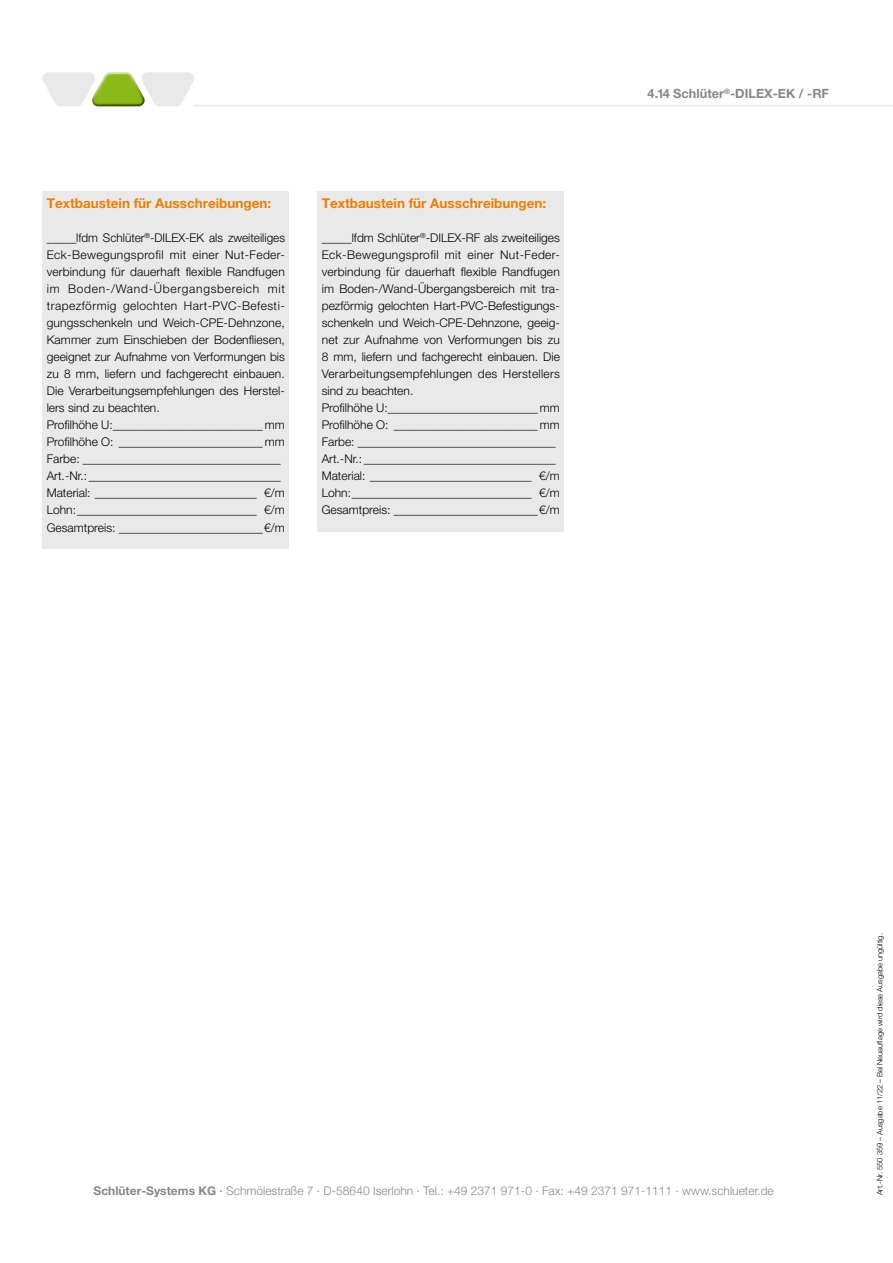
<style>
.page{position:relative;width:893px;height:1263px;background:#fff}
.page>*{position:absolute;margin:0;border:0;box-sizing:border-box;transform-origin:0 0}
.t1{font:700 13.5px "Helvetica Neue LT Pro";color:#ee7f00}
.t2{font:700 12.75px "Helvetica Neue LT Pro";color:#87888a}
.t3{font:300 12px/17px "Helvetica Neue LT Pro";letter-spacing:.005em;color:#000}
.t4{font:300 12px "Helvetica Neue LT Pro";color:#87888a}
.t5{font:300 7.5px "Helvetica Neue LT Pro";color:#000}
.s1{font-weight:700}
.s2{font-weight:500}
</style>
<div class="page">
<hr style="left:194px;top:105px;width:699px;height:1px;background:#e9e9ea">
<svg style="left:43px;top:72px;width:151px;height:34px"></svg>
<div style="left:43px;top:191px;width:246px;height:358px;background:#e9e9ea"></div>
<div style="left:317px;top:191px;width:247px;height:340px;background:#e9e9ea"></div>
<p class="t1" style="left:47px;top:195px;width:226px">Textbaustein für Ausschreibungen:</p>
<p class="t3" style="left:47px;top:229px;width:240px">_____lfdm Schlüter<sup>®</sup>-DILEX-EK als zweiteiliges Eck-Bewegungsprofil mit einer Nut-Feder&shy;verbindung für dauerhaft flexible Randfugen im Boden-/Wand-Übergangsbereich mit trapezförmig gelochten Hart-PVC-Befesti&shy;gungsschenkeln und Weich-CPE-Dehnzone, Kammer zum Einschieben der Bodenfliesen, geeignet zur Aufnahme von Verformungen bis zu 8 mm, liefern und fachgerecht einbauen.<br>Die Verarbeitungsempfehlungen des Herstel&shy;lers sind zu beachten.<br>Profilhöhe U:_________________________ mm Profilhöhe O: ________________________ mm Farbe: _________________________________ Art.-Nr.: ________________________________ Material: ___________________________ €/m Lohn:______________________________ €/m Gesamtpreis: ________________________€/m</p>
<p class="t1" style="left:322px;top:195px;width:226px">Textbaustein für Ausschreibungen:</p>
<p class="t3" style="left:322px;top:229px;width:240px">_____lfdm Schlüter<sup>®</sup>-DILEX-RF als zweiteiliges Eck-Bewegungsprofil mit einer Nut-Feder&shy;verbindung für dauerhaft flexible Randfugen im Boden-/Wand-Übergangsbereich mit tra&shy;pezförmig gelochten Hart-PVC-Befestigungs&shy;schenkeln und Weich-CPE-Dehnzone, geeig&shy;net zur Aufnahme von Verformungen bis zu 8 mm, liefern und fachgerecht einbauen. Die Verarbeitungsempfehlungen des Herstellers sind zu beachten.<br>Profilhöhe U:_________________________ mm Profilhöhe O: ________________________ mm Farbe: _________________________________ Art.-Nr.: ________________________________ Material: ___________________________ €/m Lohn:______________________________ €/m Gesamtpreis: ________________________€/m</p>
<p class="t2" style="left:648px;top:86px;width:183px">4.14 Schlüter<sup>®</sup>-DILEX-EK / -RF</p>
<p class="t4" style="left:94px;top:1183px;width:682px"><span class="s1">Schlüter-Systems KG</span> <span class="s2">·</span> Schmölestraße 7 · D-58640 Iserlohn · Tel.: +49 2371 971-0 · Fax: +49 2371 971-1111 · www.schlueter.de</p>
<p class="t5" style="left:875px;top:1195px;width:263px;rotate:-90deg">Art.-Nr. 550 359 – Ausgabe 11/22 – Bei Neuauflage wird diese Ausgabe ungültig.</p>
</div>
